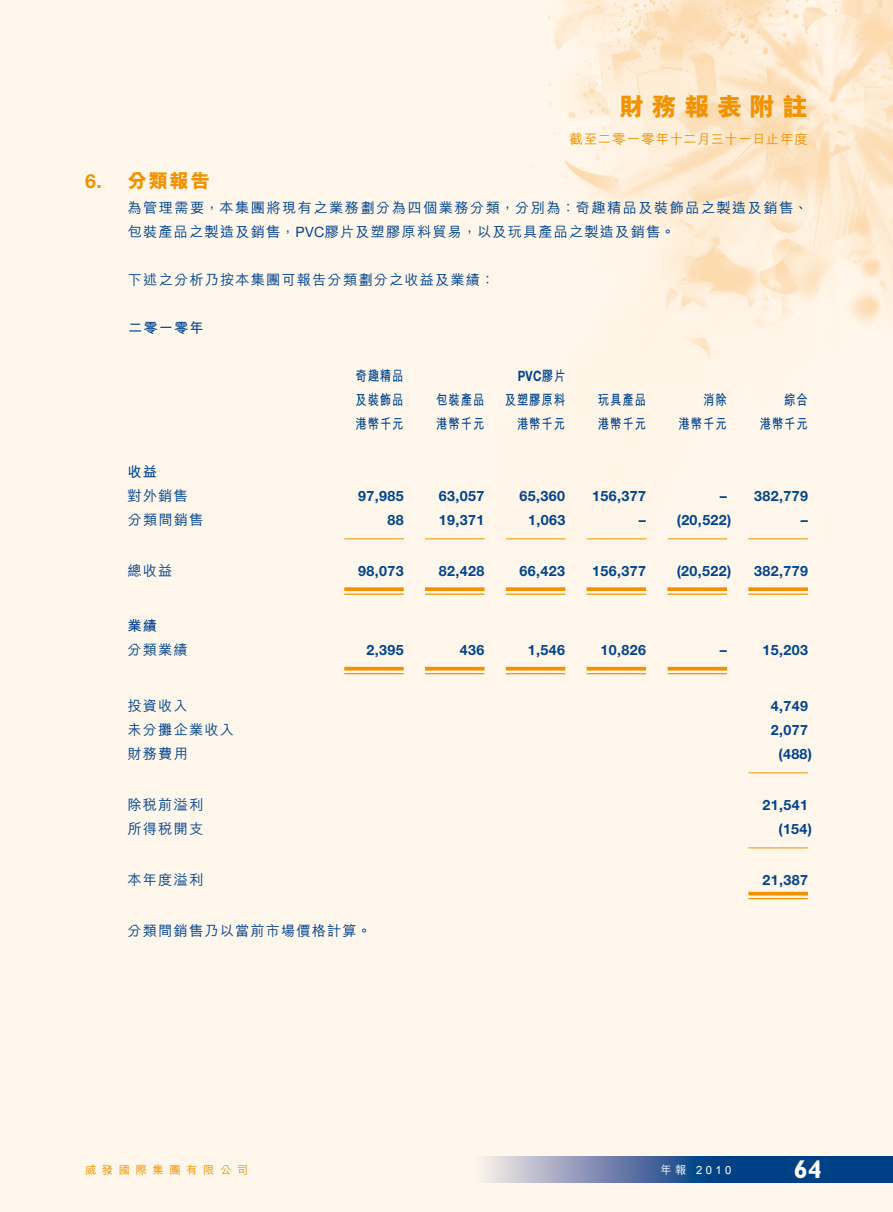
<style>
.page{position:relative;width:893px;height:1212px;background:#fff7ec}
.page>*{position:absolute;margin:0;border:0;box-sizing:border-box;transform-origin:0 0}
.t1{font:800 25.5px "M Hei HK";letter-spacing:.285em;color:#f29200}
.t2{font:700 25.5px "Gill Sans Std";color:#fff}
.t3{font:800 19.5px "M Hei HK";color:#f29200}
.t4{font:700 19.5px "Helvetica Neue LT Std";color:#f29200}
.t5{font:700 14.25px "Helvetica Neue LT Std";letter-spacing:.03em;color:#004390}
.t6{font:500 14.25px "M Hei HK";letter-spacing:.08em;color:#004390}
.t7{font:500 14.25px/24px "M Hei HK";letter-spacing:.1em;color:#004390}
.t8{font:700 14.25px "M Hei HK";letter-spacing:.08em;color:#004390;scale:.8 1}
.t9{font:700 14.25px "M Hei HK";letter-spacing:.08em;color:#004390}
.t10{font:700 14.25px "Helvetica Neue LT Std";letter-spacing:.03em;color:#004390;scale:.8 1}
.t11{font:500 13.5px "M Hei HK";letter-spacing:.04em;color:#f29200}
.t12{font:500 11.25px "M Hei HK";letter-spacing:.5em;color:#f29200}
.t13{font:11.25px "Arial";color:#fff}
.t14{font:500 11.25px "M Hei HK";color:#fff}
.s1{font-family:"Helvetica Neue LT Std";font-weight:400}
.s2{font-family:"M Hei HK"}
</style>
<div class="page">
<img style="left:505px;top:0;width:388px;height:540px">
<svg style="left:485px;top:1157px;width:408px;height:25px;background:#456b9e"></svg>
<hr style="left:344px;top:538px;width:60px;height:1px;background:#f29200">
<hr style="left:425px;top:538px;width:60px;height:1px;background:#f29200">
<hr style="left:506px;top:538px;width:59px;height:1px;background:#f29200">
<hr style="left:587px;top:538px;width:59px;height:1px;background:#f29200">
<hr style="left:667px;top:538px;width:60px;height:1px;background:#f29200">
<hr style="left:748px;top:538px;width:60px;height:1px;background:#f29200">
<svg style="left:344px;top:587px;width:60px;height:4px"></svg>
<hr style="left:344px;top:593px;width:60px;height:2px;background:#f29200">
<svg style="left:425px;top:587px;width:60px;height:4px"></svg>
<hr style="left:425px;top:593px;width:60px;height:2px;background:#f29200">
<svg style="left:506px;top:587px;width:59px;height:4px"></svg>
<hr style="left:506px;top:593px;width:59px;height:2px;background:#f29200">
<svg style="left:587px;top:587px;width:59px;height:4px"></svg>
<hr style="left:587px;top:593px;width:59px;height:2px;background:#f29200">
<svg style="left:667px;top:587px;width:60px;height:4px"></svg>
<hr style="left:667px;top:593px;width:60px;height:2px;background:#f29200">
<svg style="left:748px;top:587px;width:60px;height:4px"></svg>
<hr style="left:748px;top:593px;width:60px;height:2px;background:#f29200">
<hr style="left:344px;top:667px;width:60px;height:3px;background:#f29200">
<hr style="left:344px;top:673px;width:60px;height:1px;background:#f29200">
<hr style="left:425px;top:667px;width:60px;height:3px;background:#f29200">
<hr style="left:425px;top:673px;width:60px;height:1px;background:#f29200">
<hr style="left:506px;top:667px;width:59px;height:3px;background:#f29200">
<hr style="left:506px;top:673px;width:59px;height:1px;background:#f29200">
<hr style="left:587px;top:667px;width:59px;height:3px;background:#f29200">
<hr style="left:587px;top:673px;width:59px;height:1px;background:#f29200">
<hr style="left:668px;top:667px;width:59px;height:3px;background:#f29200">
<hr style="left:668px;top:673px;width:59px;height:1px;background:#f29200">
<hr style="left:748px;top:772px;width:60px;height:1px;background:#f29200">
<hr style="left:748px;top:847px;width:60px;height:1px;background:#f29200">
<hr style="left:748px;top:892px;width:60px;height:3px;background:#f29200">
<hr style="left:748px;top:898px;width:60px;height:1px;background:#f29200">
<h1 class="t1" style="left:619px;top:89px;width:191px">財務報表附註</h1>
<h2 class="t4" style="left:85px;top:168px;width:18px">6.</h2>
<h2 class="t3" style="left:128px;top:167px;width:84px">分類報告</h2>
<p class="t11" style="left:569px;top:129px;width:240px">截至二零一零年十二月三十一日止年度</p>
<p class="t7" style="left:128px;top:195px;width:682px">為管理需要，本集團將現有之業務劃分為四個業務分類，分別為：奇趣精品及裝飾品之製造及銷售、包裝產品之製造及銷售，<span class="s1">PVC</span>膠片及塑膠原料貿易，以及玩具產品之製造及銷售。</p>
<p class="t6" style="left:128px;top:269px;width:368px">下述之分析乃按本集團可報告分類劃分之收益及業績：</p>
<p class="t9" style="left:128px;top:317px;width:77px">二零一零年</p>
<p class="t10" style="left:518px;top:367px;width:61px">PVC<span class="s2">膠片</span></p>
<p class="t8" style="left:355px;top:365px;width:62px">奇趣精品</p>
<p class="t8" style="left:355px;top:389px;width:62px">及裝飾品</p>
<p class="t8" style="left:436px;top:389px;width:62px">包裝產品</p>
<p class="t8" style="left:505px;top:389px;width:77px">及塑膠原料</p>
<p class="t8" style="left:598px;top:389px;width:62px">玩具產品</p>
<p class="t8" style="left:703px;top:389px;width:31px">消除</p>
<p class="t8" style="left:784px;top:389px;width:31px">綜合</p>
<p class="t8" style="left:355px;top:413px;width:62px">港幣千元</p>
<p class="t8" style="left:436px;top:413px;width:62px">港幣千元</p>
<p class="t8" style="left:517px;top:413px;width:62px">港幣千元</p>
<p class="t8" style="left:598px;top:413px;width:62px">港幣千元</p>
<p class="t8" style="left:679px;top:413px;width:62px">港幣千元</p>
<p class="t8" style="left:760px;top:413px;width:62px">港幣千元</p>
<p class="t9" style="left:128px;top:461px;width:31px">收益</p>
<p class="t6" style="left:128px;top:485px;width:62px">對外銷售</p>
<p class="t5" style="left:358px;top:487px;width:47px">97,985</p>
<p class="t5" style="left:439px;top:487px;width:47px">63,057</p>
<p class="t5" style="left:520px;top:487px;width:47px">65,360</p>
<p class="t5" style="left:592px;top:487px;width:55px">156,377</p>
<p class="t5" style="left:720px;top:487px;width:9px">–</p>
<p class="t5" style="left:754px;top:487px;width:55px">382,779</p>
<p class="t6" style="left:128px;top:509px;width:77px">分類間銷售</p>
<p class="t5" style="left:387px;top:511px;width:18px">88</p>
<p class="t5" style="left:439px;top:511px;width:47px">19,371</p>
<p class="t5" style="left:528px;top:511px;width:39px">1,063</p>
<p class="t5" style="left:639px;top:511px;width:9px">–</p>
<p class="t5" style="left:677px;top:511px;width:56px">)20,522(</p>
<p class="t5" style="left:801px;top:511px;width:9px">–</p>
<p class="t6" style="left:128px;top:560px;width:46px">總收益</p>
<p class="t5" style="left:358px;top:562px;width:47px">98,073</p>
<p class="t5" style="left:439px;top:562px;width:47px">82,428</p>
<p class="t5" style="left:520px;top:562px;width:47px">66,423</p>
<p class="t5" style="left:592px;top:562px;width:55px">156,377</p>
<p class="t5" style="left:677px;top:562px;width:56px">)20,522(</p>
<p class="t5" style="left:754px;top:562px;width:55px">382,779</p>
<p class="t9" style="left:128px;top:616px;width:31px">業績</p>
<p class="t6" style="left:128px;top:640px;width:62px">分類業績</p>
<p class="t5" style="left:366px;top:641px;width:39px">2,395</p>
<p class="t5" style="left:460px;top:641px;width:26px">436</p>
<p class="t5" style="left:528px;top:641px;width:39px">1,546</p>
<p class="t5" style="left:600px;top:641px;width:47px">10,826</p>
<p class="t5" style="left:720px;top:641px;width:9px">–</p>
<p class="t5" style="left:762px;top:641px;width:47px">15,203</p>
<p class="t6" style="left:128px;top:695px;width:62px">投資收入</p>
<p class="t5" style="left:771px;top:697px;width:39px">4,749</p>
<p class="t6" style="left:128px;top:719px;width:108px">未分攤企業收入</p>
<p class="t5" style="left:771px;top:721px;width:39px">2,077</p>
<p class="t6" style="left:128px;top:743px;width:62px">財務費用</p>
<p class="t5" style="left:778px;top:745px;width:35px">)488(</p>
<p class="t6" style="left:128px;top:794px;width:77px">除稅前溢利</p>
<p class="t5" style="left:762px;top:796px;width:47px">21,541</p>
<p class="t6" style="left:128px;top:818px;width:77px">所得稅開支</p>
<p class="t5" style="left:778px;top:820px;width:35px">)154(</p>
<p class="t6" style="left:128px;top:869px;width:77px">本年度溢利</p>
<p class="t6" style="left:128px;top:920px;width:245px">分類間銷售乃以當前市場價格計算。</p>
<p class="t5" style="left:762px;top:871px;width:47px">21,387</p>
<p class="t12" style="left:85px;top:1162px;width:165px">威發國際集團有限公司</p>
<p class="t14" style="left:660px;top:1161px;width:27px">年報</p>
<p class="t13" style="left:696px;top:1162px;width:37px">2010</p>
<h1 class="t2" style="left:794px;top:1154px;width:30px">64</h1>
</div>
